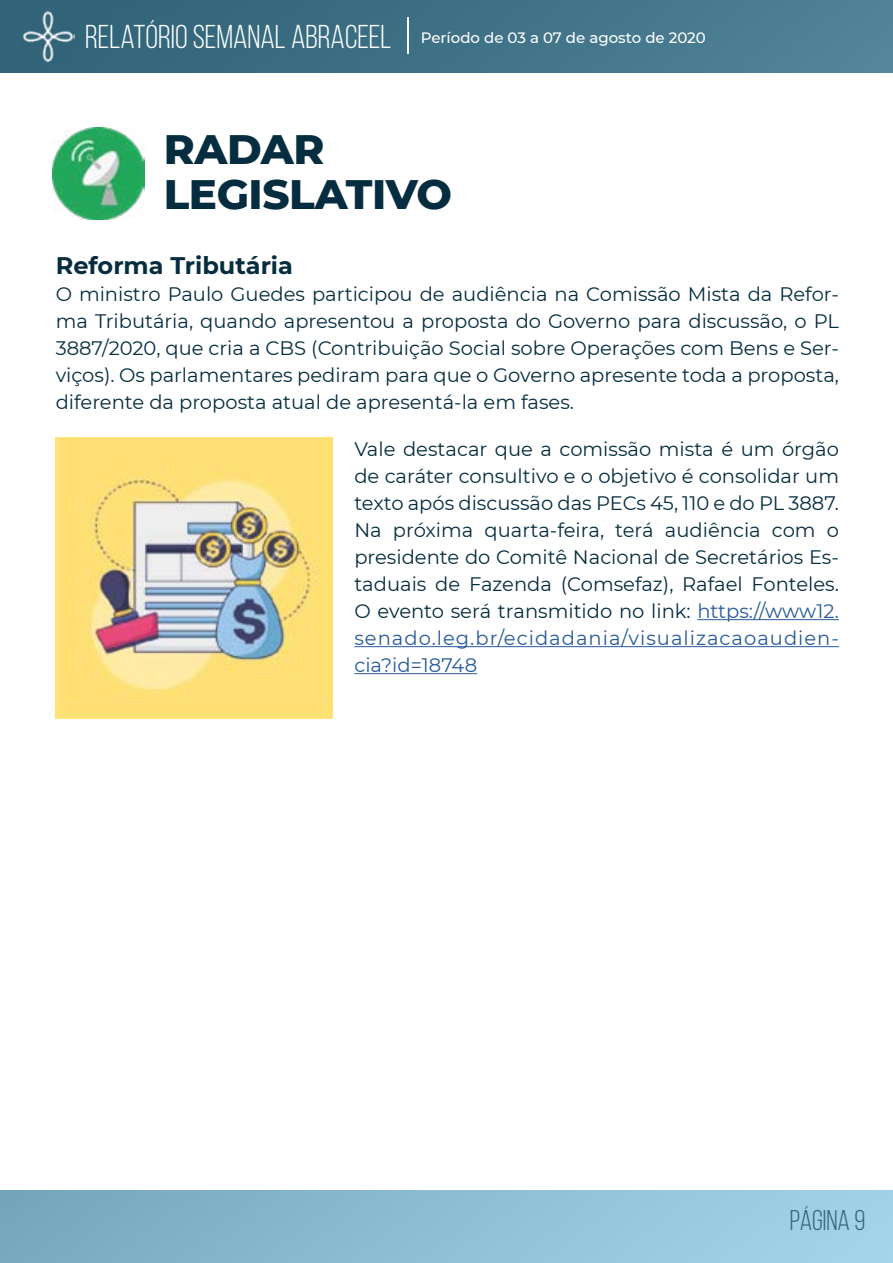
<style>
.page{position:relative;width:893px;height:1263px;background:#fff}
.page>*{position:absolute;margin:0;border:0;box-sizing:border-box;transform-origin:0 0}
.t1{font:800 42px/45px "Montserrat";letter-spacing:-.01em;color:#062d3f}
.t2{font:28.5px "Bebas Neue";color:#326479}
.t3{font:700 24px "Montserrat";color:#062d3f}
.t4{font:19.5px/27px "Montserrat";color:#062d3f;text-align:justify}
.t5{font:500 15px "Montserrat";color:#fff}
.s1{font-family:"Bebas Neue";font-weight:400;font-size:33px}
.s2{color:#275b9b}
</style>
<div class="page">
<img style="left:0;top:0;width:893px;height:72px">
<img style="left:21px;top:10px;width:53px;height:52px">
<hr style="left:407px;top:17px;width:2px;height:37px;background:#fff">
<img style="left:52px;top:128px;width:93px;height:92px">
<hr style="left:697px;top:619px;width:142px;height:1px;background:#275b9b">
<hr style="left:354px;top:646px;width:485px;height:1px;background:#275b9b">
<hr style="left:354px;top:673px;width:123px;height:1px;background:#275b9b">
<img style="left:56px;top:437px;width:276px;height:282px">
<p class="t5" style="left:85px;top:27px;width:622px"><span class="s1">RELATÓRIO SEMANAL ABRACEEL</span> Período de 03 a 07 de agosto de 2020</p>
<h1 class="t1" style="left:164px;top:124px;width:290px">RADAR<br>LEGISLATIVO</h1>
<p class="t3" style="left:56px;top:248px;width:239px">Reforma Tributária</p>
<p class="t4" style="left:56px;top:280px;width:785px">O ministro Paulo Guedes participou de audiência na Comissão Mista da Refor&shy;ma Tributária, quando apresentou a proposta do Governo para discussão, o PL 3887/2020, que cria a CBS (Contribuição Social sobre Operações com Bens e Ser&shy;viços). Os parlamentares pediram para que o Governo apresente toda a proposta, diferente da proposta atual de apresentá-la em fases.</p>
<p class="t4" style="left:354px;top:435px;width:486px">Vale destacar que a comissão mista é um órgão de caráter consultivo e o objetivo é consolidar um texto após discussão das PECs 45, 110 e do PL 3887.<br>Na próxima quarta-feira, terá audiência com o presidente do Comitê Nacional de Secretários Es&shy;taduais de Fazenda (Comsefaz), Rafael Fonteles.<br>O evento será transmitido no link: <span class="s2">https://www12. senado.leg.br/ecidadania/visualizacaoaudien&shy;cia?id=18748</span></p>
<h2 class="t2" style="left:790px;top:1205px;width:77px">PÁGINA 9</h2>
</div>
